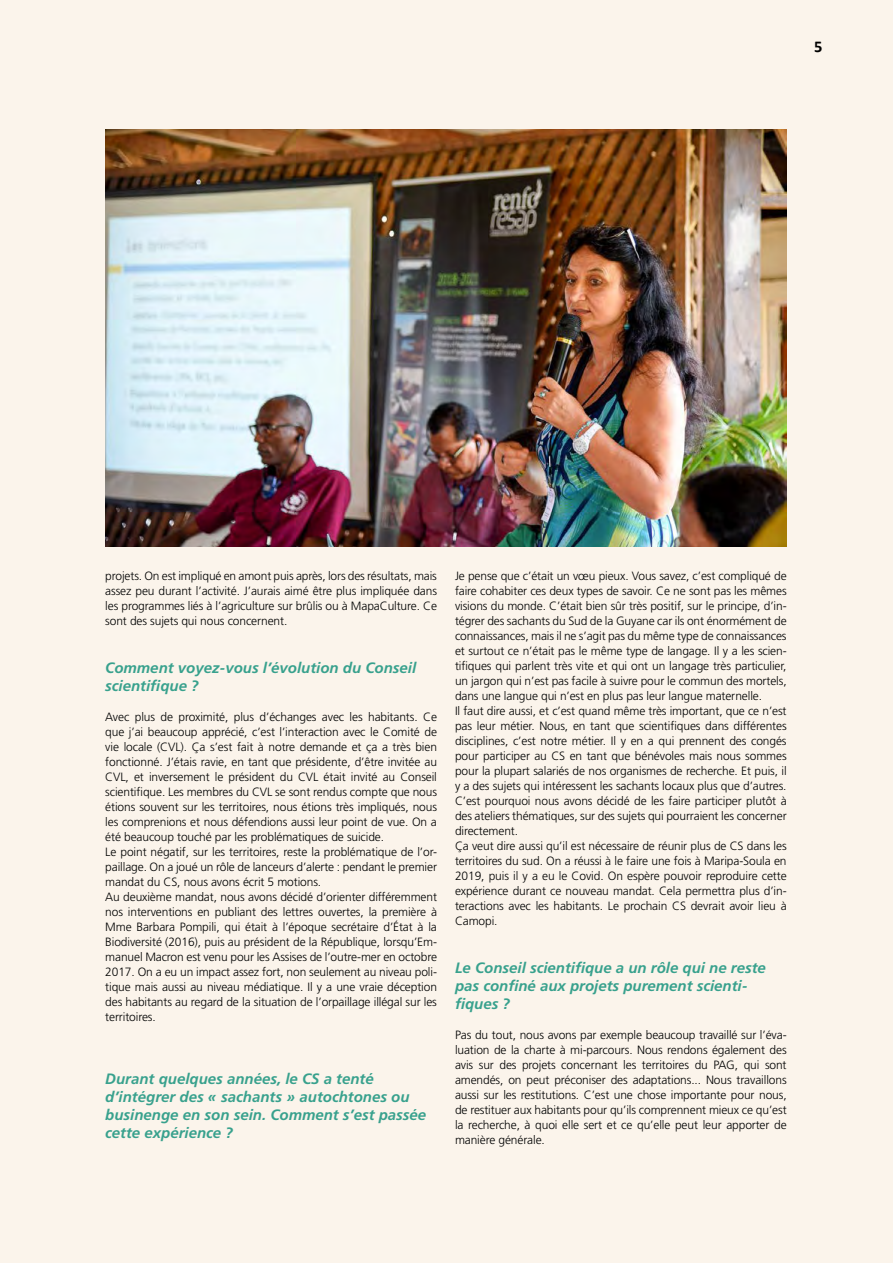
<style>
.page{position:relative;width:893px;height:1263px;background:#fbf4eb}
.page>*{position:absolute;margin:0;border:0;box-sizing:border-box;transform-origin:0 0}
.t1{font:700 16.5px "Calibri";color:#000}
.t2{font:italic 700 15px/18px "Frutiger LT Std";color:#38a18d}
.t3{font:300 12px/15px "Frutiger LT Std";letter-spacing:-.01em;color:#010202;text-align:justify}
</style>
<div class="page">
<img style="left:106px;top:130px;width:681px;height:416px">
<h1 class="t1" style="left:814px;top:36px;width:10px">5</h1>
<p class="t3" style="left:105px;top:568px;width:333px">projets. On est impliqué en amont puis après, lors des résultats, mais assez peu durant l’activité. J’aurais aimé être plus impliquée dans les programmes liés à l’agriculture sur brûlis ou à MapaCulture. Ce sont des sujets qui nous concernent.</p>
<p class="t2" style="left:105px;top:658px;width:312px">Comment voyez-vous l’évolution du Conseil scientifique ?</p>
<p class="t3" style="left:105px;top:709px;width:333px;text-align:left">Avec plus de proximité, plus d’échanges avec les habitants. Ce que j’ai beaucoup apprécié, c’est l’interaction avec le Comité de vie locale (CVL). Ça s’est fait à notre demande et ça a très bien fonctionné. J’étais ravie, en tant que présidente, d’être invitée au CVL, et inversement le président du CVL était invité au Conseil scientifique. Les membres du CVL se sont rendus compte que nous étions souvent sur les territoires, nous étions très impliqués, nous les comprenions et nous défendions aussi leur point de vue. On a été beaucoup touché par les problématiques de suicide.<br>Le point négatif, sur les territoires, reste la problématique de l’or&shy;paillage. On a joué un rôle de lanceurs d’alerte : pendant le premier mandat du CS, nous avons écrit 5 motions.<br>Au deuxième mandat, nous avons décidé d’orienter différemment nos interventions en publiant des lettres ouvertes, la première à Mme Barbara Pompili, qui était à l’époque secrétaire d’État à la Biodiversité (2016), puis au président de la République, lorsqu’Em&shy;manuel Macron est venu pour les Assises de l’outre-mer en octobre 2017. On a eu un impact assez fort, non seulement au niveau poli&shy;tique mais aussi au niveau médiatique. Il y a une vraie déception des habitants au regard de la situation de l’orpaillage illégal sur les territoires.</p>
<p class="t2" style="left:105px;top:1069px;width:322px">Durant quelques années, le CS a tenté d’intégrer des « sachants » autochtones ou businenge en son sein. Comment s’est passée cette expérience ?</p>
<p class="t3" style="left:455px;top:568px;width:333px;text-align:left">Je pense que c’était un vœu pieux. Vous savez, c’est compliqué de faire cohabiter ces deux types de savoir. Ce ne sont pas les mêmes visions du monde. C’était bien sûr très positif, sur le principe, d’in&shy;tégrer des sachants du Sud de la Guyane car ils ont énormément de connaissances, mais il ne s’agit pas du même type de connaissances et surtout ce n’était pas le même type de langage. Il y a les scien&shy;tifiques qui parlent très vite et qui ont un langage très particulier, un jargon qui n’est pas facile à suivre pour le commun des mortels, dans une langue qui n’est en plus pas leur langue maternelle.<br>Il faut dire aussi, et c’est quand même très important, que ce n’est pas leur métier. Nous, en tant que scientifiques dans différentes disciplines, c’est notre métier. Il y en a qui prennent des congés pour participer au CS en tant que bénévoles mais nous sommes pour la plupart salariés de nos organismes de recherche. Et puis, il y a des sujets qui intéressent les sachants locaux plus que d’autres.<br>C’est pourquoi nous avons décidé de les faire participer plutôt à des ateliers thématiques, sur des sujets qui pourraient les concerner directement.<br>Ça veut dire aussi qu’il est nécessaire de réunir plus de CS dans les territoires du sud. On a réussi à le faire une fois à Maripa-Soula en 2019, puis il y a eu le Covid. On espère pouvoir reproduire cette expérience durant ce nouveau mandat. Cela permettra plus d’in&shy;teractions avec les habitants. Le prochain CS devrait avoir lieu à Camopi.</p>
<p class="t2" style="left:455px;top:958px;width:312px">Le Conseil scientifique a un rôle qui ne reste pas confiné aux projets purement scienti&shy;fiques ?</p>
<p class="t3" style="left:455px;top:1027px;width:333px">Pas du tout, nous avons par exemple beaucoup travaillé sur l’éva&shy;luation de la charte à mi-parcours. Nous rendons également des avis sur des projets concernant les territoires du PAG, qui sont amendés, on peut préconiser des adaptations... Nous travaillons aussi sur les restitutions. C’est une chose importante pour nous, de restituer aux habitants pour qu’ils comprennent mieux ce qu’est la recherche, à quoi elle sert et ce qu’elle peut leur apporter de manière générale.</p>
</div>
